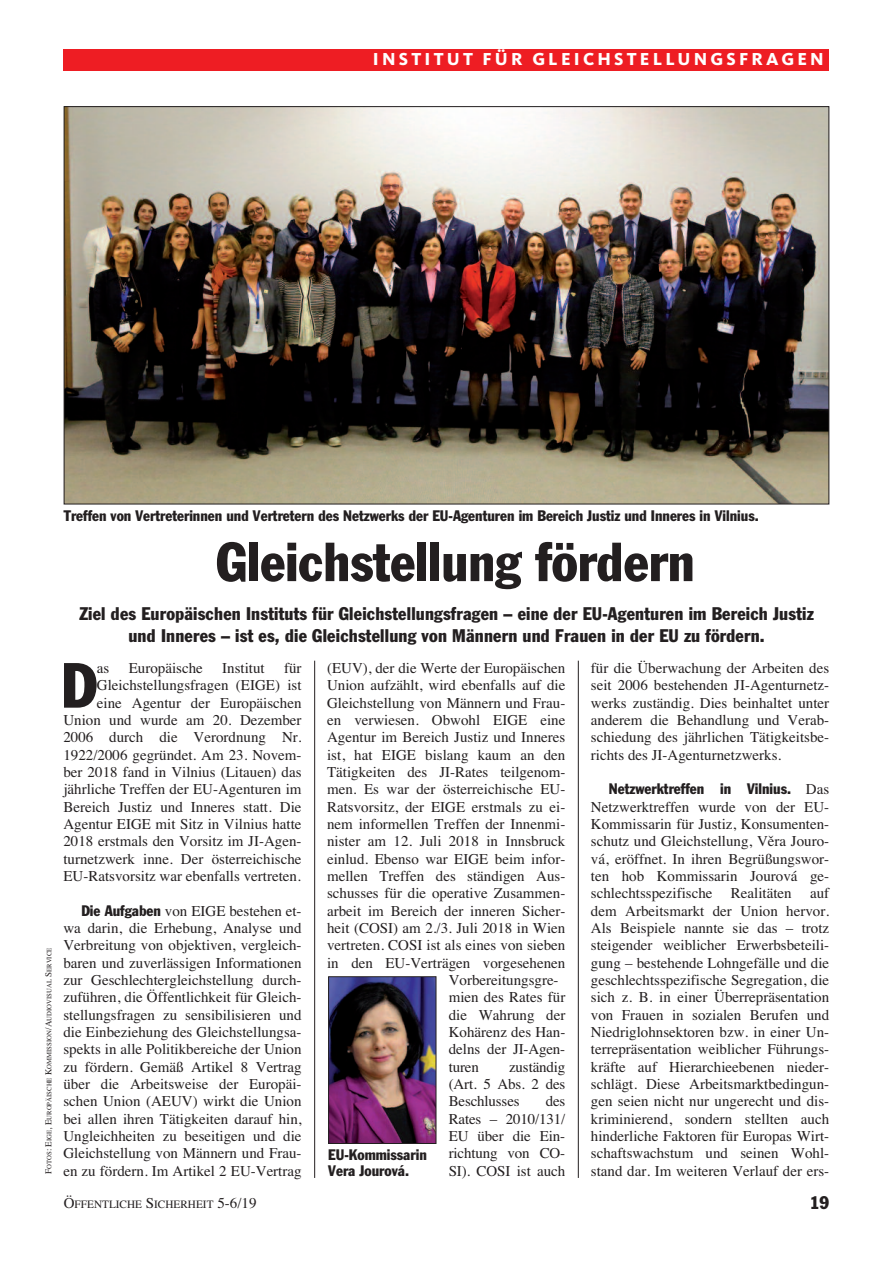
<style>
.page{position:relative;width:893px;height:1263px;background:#fff}
.page>*{position:absolute;margin:0;border:0;box-sizing:border-box;transform-origin:0 0}
.t1{font:condensed 62.7px "Franklin Gothic";color:#231f20}
.t2{font:condensed 54px "Franklin Gothic";color:#231f20}
.t3{font:condensed 18px/21.6px "Franklin Gothic";letter-spacing:.01em;color:#231f20;text-align:center}
.t4{font:800 18px "Kievit";letter-spacing:.175em;color:#fff}
.t5{font:15px/17.2px "Times";color:#231f20;text-align:justify}
.t6{font:condensed 15px/15.8px "Franklin Gothic";color:#231f20}
.t7{font:11.25px "Times";color:#231f20}
.t8{font:6.75px "Times";color:#231f20}
.s1{font-size:9px}
.s2{font-family:"Franklin Gothic";font-stretch:condensed}
.s3{font-family:"Times";font-stretch:normal}
.s4{font-size:15px}
</style>
<div class="page">
<div style="left:64px;top:49px;width:765px;height:21px;background:#ee1d23"></div>
<hr style="left:314px;top:661px;width:1px;height:517px;background:#231f20">
<hr style="left:578px;top:661px;width:1px;height:517px;background:#231f20">
<img style="left:66px;top:108px;width:761px;height:394px">
<img style="left:330px;top:978px;width:104px;height:164px">
<div style="left:328px;top:976px;width:108px;height:168px;border:1px solid #231f20"></div>
<p class="t4" style="left:373px;top:53px;width:452px">INSTITUT FÜR GLEICHSTELLUNGSFRAGEN</p>
<p class="t8" style="left:45px;top:1174px;width:228px;rotate:-90deg"><span class="s1">F</span>OTOS<span class="s1">: E</span>IGE<span class="s1">, E</span>UROPäISCHE <span class="s1">K</span>OMMISSION<span class="s1">/A</span>UDIOVISUAL <span class="s1">S</span>ERVICE</p>
<p class="t6" style="left:64px;top:509px;width:696px">Treffen von Vertreterinnen und Vertretern des Netzwerks der EU-Agenturen im Bereich Justiz und Inneres in Vilnius.</p>
<h2 class="t2" style="left:216px;top:543px;width:480px">Gleichstellung fördern</h2>
<p class="t3" style="left:79px;top:604px;width:736px">Ziel des Europäischen Instituts für Gleichstellungsfragen – eine der EU-Agenturen im Bereich Justiz und Inneres – ist es, die Gleichstellung von Männern und Frauen in der EU zu fördern.</p>
<p class="t5" style="left:63px;top:659px;width:240px;text-align:right">für<br>Gleichstellungsfragen (EIGE) ist<br>eine Agentur der Europäischen Union und wurde am 20. Dezember 2006 durch die Verordnung Nr.<br>1922/2006 gegründet. Am 23. Novem&shy;ber 2018 fand in Vilnius (Litauen) das jährliche Treffen der EU-Agenturen im Bereich Justiz und Inneres statt. Die Agentur EIGE mit Sitz in Vilnius hatte 2018 erstmals den Vorsitz im JI-Agen&shy;turnetzwerk inne. Der österreichische EU-Ratsvorsitz war ebenfalls vertreten.</p>
<p class="t5" style="left:63px;top:902px;width:240px;text-indent:18px"><span class="s2">Die Aufgaben</span> von EIGE bestehen et&shy;wa darin, die Erhebung, Analyse und Verbreitung von objektiven, vergleich&shy;baren und zuverlässigen Informationen zur Geschlechtergleichstellung durch&shy;zuführen, die Öffentlichkeit für Gleich&shy;stellungsfragen zu sensibilisieren und die Einbeziehung des Gleichstellungsa&shy;spekts in alle Politikbereiche der Union zu fördern. Gemäß Artikel 8 Vertrag über die Arbeitsweise der Europäi&shy;schen Union (AEUV) wirkt die Union bei allen ihren Tätigkeiten darauf hin, Ungleichheiten zu beseitigen und die Gleichstellung von Männern und Frau&shy;en zu fördern. Im Artikel 2 EU-Vertrag</p>
<h1 class="t1" style="left:61px;top:663px;width:37px">D</h1>
<p class="t5" style="left:97px;top:659px;width:14px">as</p>
<p class="t5" style="left:129px;top:659px;width:76px">Europäische</p>
<p class="t5" style="left:222px;top:659px;width:44px">Institut</p>
<p class="t5" style="left:327px;top:659px;width:240px">(EUV), der die Werte der Europäischen</p>
<p class="t5" style="left:327px;top:676px;width:240px">Union aufzählt, wird ebenfalls auf die</p>
<p class="t5" style="left:327px;top:694px;width:240px">Gleichstellung von Männern und Frau-</p>
<p class="t5" style="left:327px;top:711px;width:240px">en verwiesen. Obwohl EIGE eine</p>
<p class="t5" style="left:327px;top:728px;width:240px">Agentur im Bereich Justiz und Inneres</p>
<p class="t5" style="left:327px;top:746px;width:240px">ist, hat EIGE bislang kaum an den</p>
<p class="t5" style="left:327px;top:763px;width:240px">Tätigkeiten des JI-Rates teilgenom-</p>
<p class="t5" style="left:327px;top:780px;width:240px">men. Es war der österreichische EU-</p>
<p class="t5" style="left:327px;top:798px;width:240px">Ratsvorsitz, der EIGE erstmals zu ei-</p>
<p class="t5" style="left:327px;top:815px;width:240px">nem informellen Treffen der Innenmi-</p>
<p class="t5" style="left:327px;top:832px;width:240px">nister am 12. Juli 2018 in Innsbruck</p>
<p class="t5" style="left:327px;top:850px;width:240px">einlud. Ebenso war EIGE beim infor-</p>
<p class="t5" style="left:327px;top:867px;width:240px">mellen Treffen des ständigen Aus-</p>
<p class="t5" style="left:327px;top:884px;width:240px">schusses für die operative Zusammen-</p>
<p class="t5" style="left:327px;top:902px;width:240px">arbeit im Bereich der inneren Sicher-</p>
<p class="t5" style="left:327px;top:919px;width:240px">heit (COSI) am 2./3. Juli 2018 in Wien</p>
<p class="t5" style="left:327px;top:936px;width:240px">vertreten. COSI ist als eines von sieben</p>
<p class="t5" style="left:327px;top:954px;width:240px">in den EU-Verträgen vorgesehenen</p>
<p class="t5" style="left:449px;top:971px;width:111px">Vorbereitungsgre-</p>
<p class="t5" style="left:449px;top:988px;width:118px">mien des Rates für</p>
<p class="t5" style="left:449px;top:1006px;width:118px">die Wahrung der</p>
<p class="t5" style="left:449px;top:1023px;width:118px">Kohärenz des Han-</p>
<p class="t5" style="left:449px;top:1040px;width:118px">delns der JI-Agen-</p>
<p class="t5" style="left:449px;top:1058px;width:32px">turen</p>
<p class="t5" style="left:449px;top:1058px;width:118px;text-indent:60px">zuständig (Art. 5 Abs. 2 des Beschlusses</p>
<p class="t5" style="left:449px;top:1092px;width:118px;text-indent:97px">des Rates – 2010/131/ EU über die Ein&shy;richtung von CO-SI). COSI ist auch</p>
<p class="t6" style="left:328px;top:1148px;width:100px">EU-Kommissarin<br>Vera Jourová.</p>
<p class="t5" style="left:591px;top:659px;width:240px">für die Überwachung der Arbeiten des seit 2006 bestehenden JI-Agenturnetz&shy;werks zuständig. Dies beinhaltet unter anderem die Behandlung und Verab&shy;schiedung des jährlichen Tätigkeitsbe&shy;richts des JI-Agenturnetzwerks.</p>
<p class="t6" style="left:609px;top:782px;width:222px">Netzwerktreffen in Vilnius. <span class="s3">Das</span></p>
<p class="t5" style="left:591px;top:798px;width:240px">Netzwerktreffen wurde von der EU-Kommissarin für Justiz, Konsumenten&shy;schutz und Gleichstellung, Věra Jouro&shy;vá, eröffnet. In ihren Begrüßungswor&shy;ten hob Kommissarin Jourová ge&shy;schlechtsspezifische Realitäten auf dem Arbeitsmarkt der Union hervor.<br>Als Beispiele nannte sie das – trotz steigender weiblicher Erwerbsbeteili&shy;gung – bestehende Lohngefälle und die geschlechtsspezifische Segregation, die sich z. B. in einer Überrepräsentation von Frauen in sozialen Berufen und Niedriglohnsektoren bzw. in einer Un&shy;terrepräsentation weiblicher Führungs&shy;kräfte auf Hierarchieebenen nieder&shy;schlägt. Diese Arbeitsmarktbedingun&shy;gen seien nicht nur ungerecht und dis&shy;kriminierend, sondern stellten auch hinderliche Faktoren für Europas Wirt&shy;schaftswachstum und seinen Wohl&shy;stand dar. Im weiteren Verlauf der ers-</p>
<p class="t7" style="left:64px;top:1198px;width:194px"><span class="s4">Ö</span>FFENTLICHE <span class="s4">S</span>ICHERHEIT <span class="s4">5-6/19</span></p>
<p class="t3" style="left:810px;top:1193px;width:21px">19</p>
</div>
